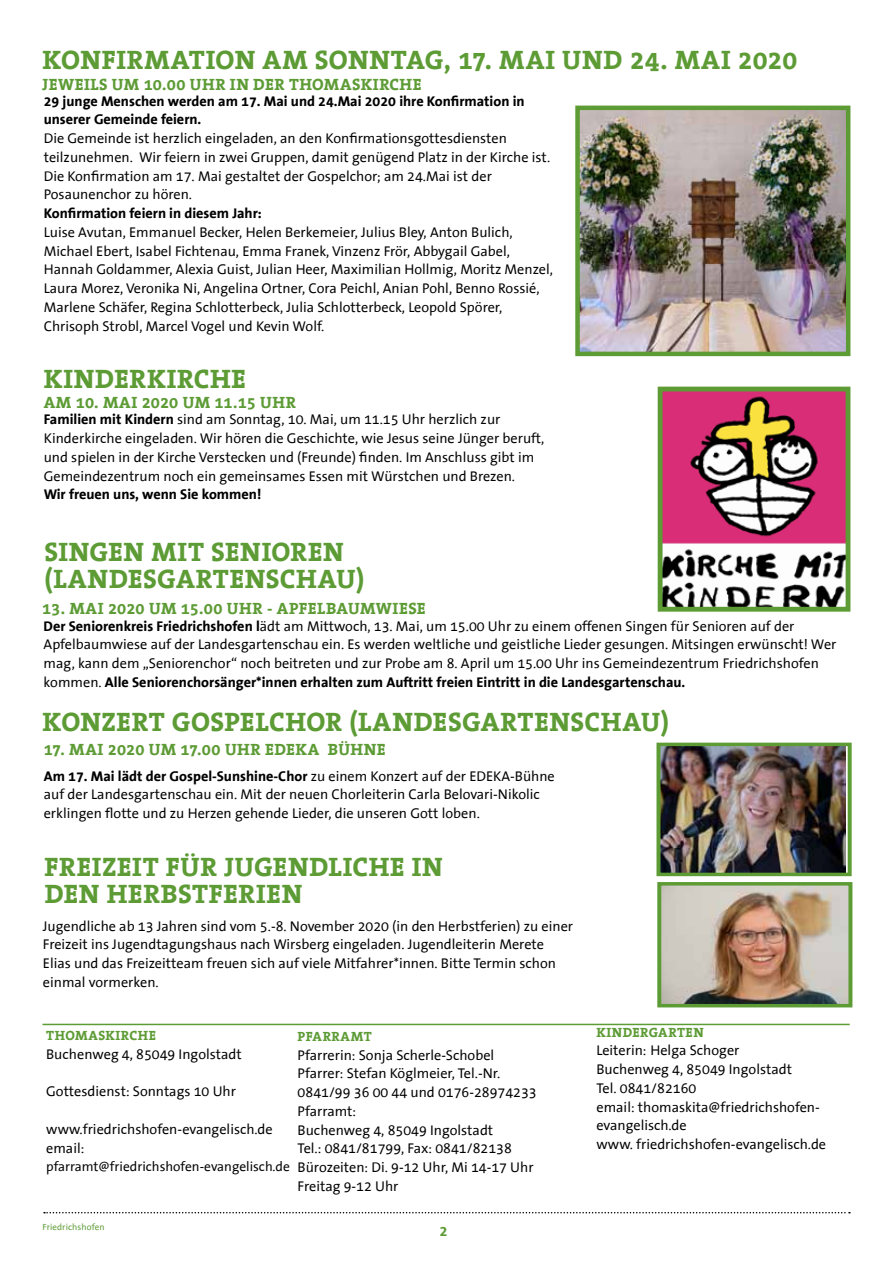
<style>
.page{position:relative;width:893px;height:1263px;background:#fff}
.page>*{position:absolute;margin:0;border:0;box-sizing:border-box;transform-origin:0 0}
.t1{font:700 27px/27px "The Serif Office";letter-spacing:.02em;color:#5d9b35}
.t2{font:700 16.5px "The Serif Office";letter-spacing:.02em;color:#5d9b35}
.t3{font:700 15px "The Sans Office";color:#5d9b35}
.t4{font:14.25px/18.8px "The Sans Office";color:#000}
.t5{font:700 14.25px/18.8px "The Sans Office";color:#000}
.t6{font:13.5px "The Sans Office";color:#000}
.t7{font:700 13.5px "The Serif Office";letter-spacing:.04em;color:#5d9b35}
.t8{font:9px "The Sans Office";letter-spacing:.01em;color:#5d9b35}
.s1{font-weight:700}
</style>
<div class="page">
<svg style="left:44px;top:1212px;width:806px;height:1px"></svg>
<hr style="left:43px;top:1024px;width:807px;height:1px;background:#5d9b35">
<img style="left:664px;top:393px;width:180px;height:213px">
<div style="left:658px;top:387px;width:192px;height:225px;border:5px solid #5d9b35"></div>
<img style="left:580px;top:111px;width:265px;height:240px">
<div style="left:575px;top:106px;width:275px;height:250px;border:4px solid #5d9b35"></div>
<img style="left:662px;top:747px;width:184px;height:124px">
<div style="left:657px;top:742px;width:194px;height:134px;border:4px solid #5d9b35"></div>
<img style="left:662px;top:887px;width:185px;height:115px">
<div style="left:657px;top:882px;width:195px;height:125px;border:4px solid #5d9b35"></div>
<h1 class="t1" style="left:42px;top:48px;width:756px">KONFIRMATION AM SONNTAG, 17. MAI UND 24. MAI 2020</h1>
<p class="t2" style="left:42px;top:75px;width:19px">JEWE</p>
<p class="t2" style="left:84px;top:75px;width:338px">ILS UM 10.00 UHR IN DER THOMASKIRCHE</p>
<p class="t5" style="left:44px;top:92px;width:482px">29 junge Menschen werden am 17. Mai und 24.Mai 2020 ihre Konfirmation in unserer Gemeinde feiern.</p>
<p class="t4" style="left:44px;top:130px;width:508px">Die Gemeinde ist herzlich eingeladen, an den Konfirmationsgottesdiensten teilzunehmen. Wir feiern in zwei Gruppen, damit genügend Platz in der Kirche ist.<br>Die Konfirmation am 17. Mai gestaltet der Gospelchor; am 24.Mai ist der Posaunenchor zu hören.</p>
<p class="t5" style="left:44px;top:204px;width:220px">Konfirmation feiern in diesem Jahr:</p>
<p class="t4" style="left:44px;top:223px;width:511px">Luise Avutan, Emmanuel Becker, Helen Berkemeier, Julius Bley, Anton Bulich, Michael Ebert, Isabel Fichtenau, Emma Franek, Vinzenz Frör, Abbygail Gabel, Hannah Goldammer, Alexia Guist, Julian Heer, Maximilian Hollmig, Moritz Menzel, Laura Morez, Veronika Ni, Angelina Ortner, Cora Peichl, Anian Pohl, Benno Rossié, Marlene Schäfer, Regina Schlotterbeck, Julia Schlotterbeck, Leopold Spörer, Chrisoph Strobl, Marcel Vogel und Kevin Wolf.</p>
<h1 class="t1" style="left:44px;top:366px;width:202px">KINDERKIRCHE</h1>
<p class="t2" style="left:44px;top:394px;width:254px">AM 10. MAI 2020 UM 11.15 UHR</p>
<p class="t4" style="left:44px;top:411px;width:502px"><span class="s1">Familien mit Kindern</span> sind am Sonntag, 10. Mai, um 11.15 Uhr herzlich zur Kinderkirche eingeladen. Wir hören die Geschichte, wie Jesus seine Jünger beruft, und spielen in der Kirche Verstecken und (Freunde) finden. Im Anschluss gibt im Gemeindezentrum noch ein gemeinsames Essen mit Würstchen und Brezen.</p>
<p class="t5" style="left:44px;top:486px;width:219px">Wir freuen uns, wenn Sie kommen!</p>
<h1 class="t1" style="left:45px;top:539px;width:321px">SINGEN MIT SENIOREN (LANDESGARTENSCHAU)</h1>
<p class="t4" style="left:44px;top:617px;width:794px"><span class="s1">Der Seniorenkreis Friedrichshofen l</span>ädt am Mittwoch, 13. Mai, um 15.00 Uhr zu einem offenen Singen für Senioren auf der Apfelbaumwiese auf der Landesgartenschau ein. Es werden weltliche und geistliche Lieder gesungen. Mitsingen erwünscht! Wer mag, kann dem „Seniorenchor“ noch beitreten und zur Probe am 8. April um 15.00 Uhr ins Gemeindezentrum Friedrichshofen kommen. <span class="s1">Alle Seniorenchorsänger*innen erhalten zum Auftritt freien Eintritt in die Landesgartenschau.</span></p>
<h1 class="t1" style="left:43px;top:709px;width:628px">KONZERT GOSPELCHOR (LANDESGARTENSCHAU)</h1>
<p class="t2" style="left:44px;top:741px;width:342px">17. MAI 2020 UM 17.00 UHR EDEKA BÜHNE</p>
<p class="t4" style="left:44px;top:767px;width:513px"><span class="s1">Am 17. Mai lädt der Gospel-Sunshine-Chor</span> zu einem Konzert auf der EDEKA-Bühne auf der Landesgartenschau ein. Mit der neuen Chorleiterin Carla Belovari-Nikolic erklingen flotte und zu Herzen gehende Lieder, die unseren Gott loben.</p>
<p class="t2" style="left:42px;top:600px;width:384px">13. MAI 2020 UM 15.00 UHR - APFELBAUMWIESE</p>
<h1 class="t1" style="left:45px;top:854px;width:400px">FREIZEIT FÜR JUGENDLICHE IN<br>DEN HERBSTFERIEN</h1>
<p class="t4" style="left:43px;top:917px;width:532px">Jugendliche ab 13 Jahren sind vom 5.-8. November 2020 (in den Herbstferien) zu einer Freizeit ins Jugendtagungshaus nach Wirsberg eingeladen. Jugendleiterin Merete Elias und das Freizeitteam freuen sich auf viele Mitfahrer*innen. Bitte Termin schon einmal vormerken.</p>
<p class="t7" style="left:46px;top:1028px;width:110px">THOMASKIRCHE</p>
<p class="t4" style="left:46px;top:1045px;width:197px">Buchenweg 4, 85049 Ingolstadt</p>
<p class="t4" style="left:46px;top:1083px;width:191px">Gottesdienst: Sonntags 10 Uhr</p>
<p class="t4" style="left:46px;top:1120px;width:228px">www.friedrichshofen-evangelisch.de email:</p>
<p class="t6" style="left:46px;top:1160px;width:245px">pfarramt@friedrichshofen-evangelisch.de</p>
<p class="t7" style="left:298px;top:1029px;width:76px">PFARRAMT</p>
<p class="t4" style="left:298px;top:1046px;width:241px">Pfarrerin: Sonja Scherle-Schobel<br>Pfarrer: Stefan Köglmeier, Tel.-Nr.<br>0841/99 36 00 44 und 0176-28974233<br>Pfarramt:<br>Buchenweg 4, 85049 Ingolstadt<br>Tel.: 0841/81799, Fax: 0841/82138<br>Bürozeiten: Di. 9-12 Uhr, Mi 14-17 Uhr<br>Freitag 9-12 Uhr</p>
<p class="t8" style="left:43px;top:1223px;width:64px">Friedrichshofen</p>
<p class="t3" style="left:439px;top:1223px;width:10px">2</p>
<p class="t7" style="left:596px;top:1024px;width:109px">KINDERGARTEN</p>
<p class="t4" style="left:596px;top:1042px;width:231px">Leiterin: Helga Schoger<br>Buchenweg 4, 85049 Ingolstadt<br>Tel. 0841/82160<br>email: thomaskita@friedrichshofen&shy;evangelisch.de<br>www. friedrichshofen-evangelisch.de</p>
</div>
